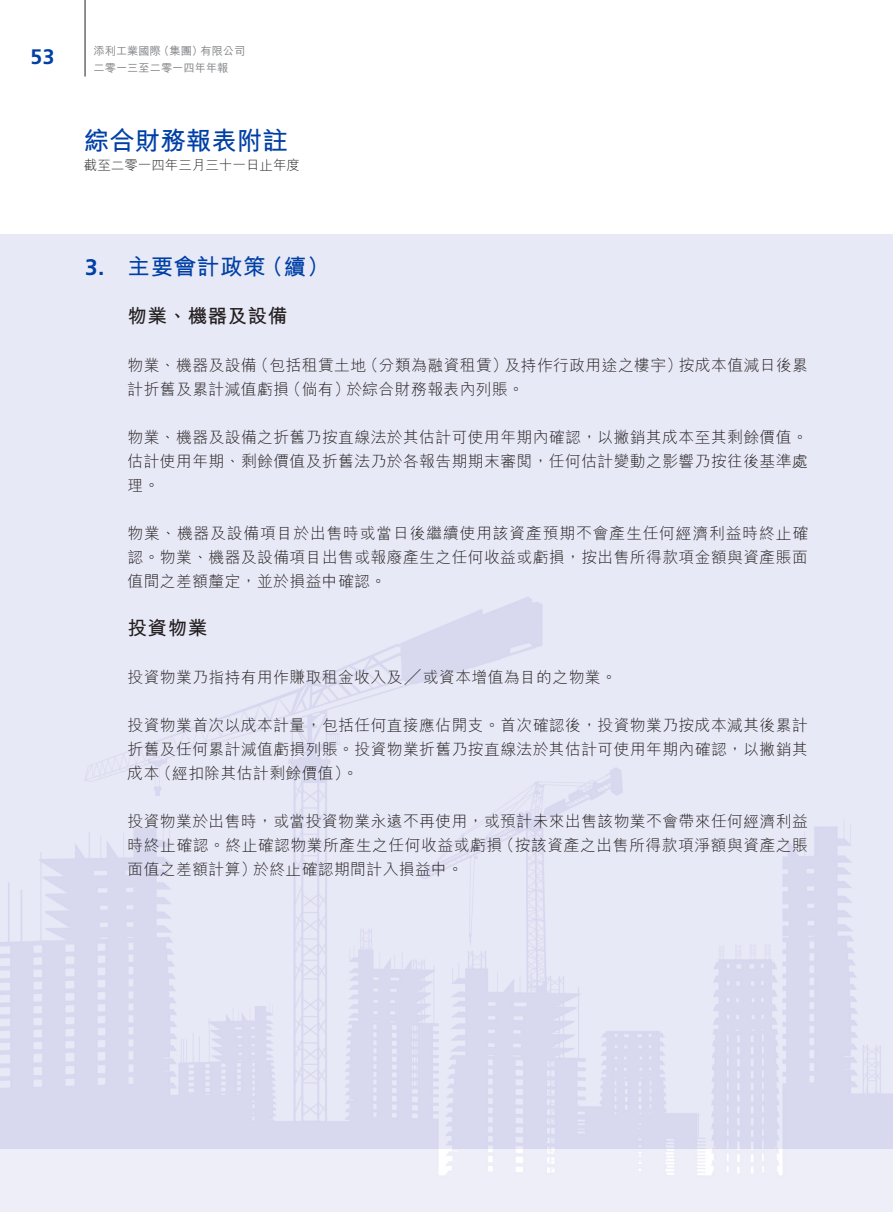
<style>
.page{position:relative;width:893px;height:1212px;background:#fff}
.page>*{position:absolute;margin:0;border:0;box-sizing:border-box;transform-origin:0 0}
.t1{font:700 25.5px "M Hei HK";color:#0040a6}
.t2{font:700 22.5px "M Hei HK";letter-spacing:.03em;color:#0040a6}
.t3{font:700 22.5px "Frutiger LT Std";color:#0040a6}
.t4{font:700 21px "Frutiger LT Std";color:#0040a6}
.t5{font:700 19.5px "M Hei HK";letter-spacing:.03em;color:#231f20}
.t6{font:300 15.75px/24px "M Hei HK";letter-spacing:.03em;color:#231f20;text-align:justify}
.t7{font:300 13.5px "M Hei HK";color:#231f20}
.t8{font:500 11.25px "M Hei HK";color:#808285}
</style>
<div class="page">
<div style="left:0;top:234px;width:893px;height:914px;background:linear-gradient(to right,#e4e5f4,#e6e7f5)"></div>
<hr style="left:85px;top:0;width:1px;height:77px;background:#231f20">
<h3 class="t4" style="left:31px;top:45px;width:25px">53</h3>
<p class="t8" style="left:158px;top:42px;width:46px">（集團）</p>
<p class="t8" style="left:200px;top:42px;width:46px">有限公司</p>
<p class="t8" style="left:94px;top:42px;width:69px">添利工業國際</p>
<p class="t8" style="left:94px;top:60px;width:136px">二零一三至二零一四年年報</p>
<h1 class="t1" style="left:84px;top:122px;width:205px">綜合財務報表附註</h1>
<p class="t7" style="left:84px;top:155px;width:217px">截至二零一四年三月三十一日止年度</p>
<h2 class="t3" style="left:85px;top:254px;width:21px">3.</h2>
<h2 class="t2" style="left:128px;top:251px;width:140px">主要會計政策</h2>
<h2 class="t2" style="left:261px;top:251px;width:70px">（續(</h2>
<p class="t5" style="left:128px;top:302px;width:161px">物業、機器及設備</p>
<p class="t6" style="left:253px;top:353px;width:114px">（包括租賃土地</p>
<p class="t6" style="left:363px;top:353px;width:147px">（分類為融資租賃）</p>
<p class="t6" style="left:505px;top:353px;width:179px">及持作行政用途之樓宇）</p>
<p class="t6" style="left:679px;top:353px;width:131px">按成本值減日後累</p>
<p class="t6" style="left:128px;top:353px;width:131px">物業、機器及設備</p>
<p class="t6" style="left:286px;top:377px;width:66px">（倘有）</p>
<p class="t6" style="left:346px;top:377px;width:179px">於綜合財務報表內列賬。</p>
<p class="t6" style="left:128px;top:377px;width:163px">計折舊及累計減值虧損</p>
<p class="t6" style="left:128px;top:425px;width:682px">物業、機器及設備之折舊乃按直線法於其估計可使用年期內確認，以撇銷其成本至其剩餘價值。估計使用年期、剩餘價值及折舊法乃於各報告期期末審閱，任何估計變動之影響乃按往後基準處理。</p>
<p class="t6" style="left:128px;top:521px;width:682px">物業、機器及設備項目於出售時或當日後繼續使用該資產預期不會產生任何經濟利益時終止確認。物業、機器及設備項目出售或報廢產生之任何收益或虧損，按出售所得款項金額與資產賬面值間之差額釐定，並於損益中確認。</p>
<p class="t5" style="left:128px;top:614px;width:81px">投資物業</p>
<p class="t6" style="left:128px;top:665px;width:491px">投資物業乃指持有用作賺取租金收入及╱或資本增值為目的之物業。</p>
<p class="t6" style="left:128px;top:713px;width:682px">投資物業首次以成本計量，包括任何直接應佔開支。首次確認後，投資物業乃按成本減其後累計</p>
<p class="t6" style="left:128px;top:737px;width:682px">折舊及任何累計減值虧損列賬。投資物業折舊乃按直線法於其估計可使用年期內確認，以撇銷其</p>
<p class="t6" style="left:156px;top:761px;width:204px">（經扣除其估計剩餘價值。(</p>
<p class="t6" style="left:128px;top:761px;width:33px">成本</p>
<p class="t6" style="left:128px;top:809px;width:682px;text-align:right">投資物業於出售時，或當投資物業永遠不再使用，或預計未來出售該物業不會帶來任何經濟利益（按該資產之出售所得款項淨額與資產之賬</p>
<p class="t6" style="left:253px;top:833px;width:251px;text-indent:-126px">時終止確認。終止確認物業所產生之任何收益或虧損於終止確認期間計入損益中。</p>
<p class="t6" style="left:128px;top:857px;width:131px">面值之差額計算）</p>
</div>
